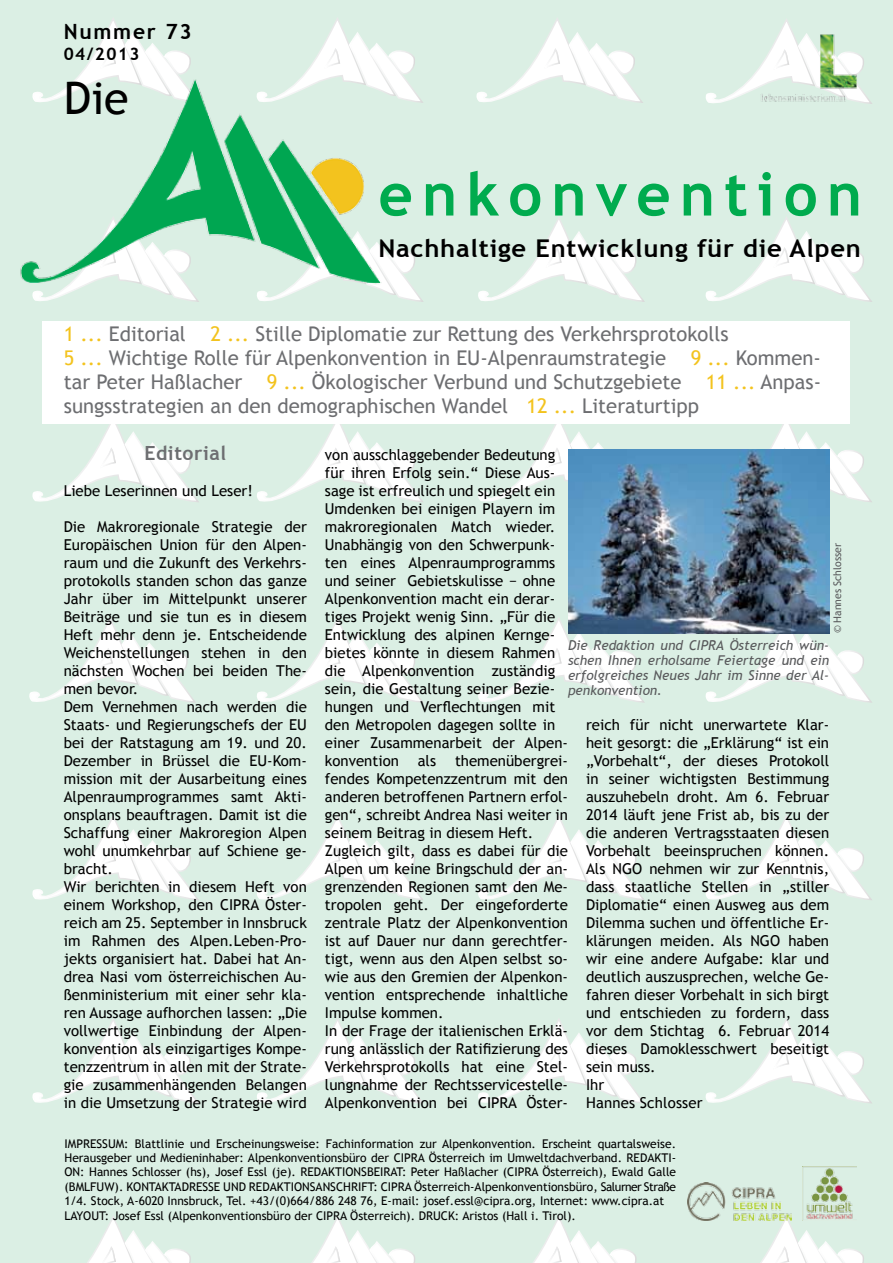
<style>
.page{position:relative;width:893px;height:1263px;background:#dbefe4}
.page>*{position:absolute;margin:0;border:0;box-sizing:border-box;transform-origin:0 0}
.t1{font:700 60px "Trebuchet MS";letter-spacing:.15em;color:#00ab4e}
.t2{font:45px "Trebuchet MS";color:#000}
.t3{font:700 24.45px "Trebuchet MS";letter-spacing:.03em;color:#000;scale:1.04 1}
.t4{font:700 21px "Trebuchet MS";letter-spacing:.08em;color:#000}
.t5{font:20.25px/24px "Trebuchet MS";color:#6d6e71}
.t6{font:700 19.5px "Trebuchet MS";letter-spacing:.03em;color:#6d6e71}
.t7{font:700 17.25px "Trebuchet MS";letter-spacing:.08em;color:#000}
.t8{font:15px/18px "Trebuchet MS";color:#000}
.t9{font:italic 13.5px/15px "Trebuchet MS";color:#58595b;text-align:justify}
.t10{font:12px/14.4px "Trebuchet MS";color:#000}
.t11{font:10.5px "Trebuchet MS";color:#58595b}
.s1{color:#f3c31e}
</style>
<div class="page">
<svg style="left:476px;top:17px;width:169px;height:87px"></svg>
<svg style="left:256px;top:17px;width:169px;height:63px"></svg>
<svg style="left:32px;top:17px;width:169px;height:63px"></svg>
<svg style="left:32px;top:814px;width:169px;height:87px"></svg>
<svg style="left:705px;top:416px;width:169px;height:87px"></svg>
<svg style="left:478px;top:424px;width:168px;height:79px"></svg>
<svg style="left:29px;top:616px;width:169px;height:87px"></svg>
<svg style="left:705px;top:216px;width:169px;height:87px"></svg>
<svg style="left:257px;top:296px;width:168px;height:7px"></svg>
<svg style="left:32px;top:296px;width:169px;height:7px"></svg>
<div style="left:706px;top:18px;width:168px;height:87px;background:#dbefe4"></div>
<svg style="left:478px;top:814px;width:168px;height:87px"></svg>
<svg style="left:705px;top:814px;width:169px;height:87px"></svg>
<svg style="left:32px;top:1215px;width:169px;height:48px"></svg>
<svg style="left:32px;top:1017px;width:169px;height:87px"></svg>
<svg style="left:478px;top:616px;width:168px;height:87px"></svg>
<svg style="left:705px;top:616px;width:169px;height:87px"></svg>
<svg style="left:257px;top:616px;width:168px;height:87px"></svg>
<svg style="left:257px;top:424px;width:168px;height:79px"></svg>
<svg style="left:257px;top:814px;width:168px;height:87px"></svg>
<svg style="left:257px;top:1017px;width:168px;height:87px"></svg>
<svg style="left:257px;top:1215px;width:168px;height:48px"></svg>
<svg style="left:478px;top:1215px;width:168px;height:48px"></svg>
<svg style="left:478px;top:1017px;width:168px;height:87px"></svg>
<svg style="left:705px;top:1017px;width:169px;height:87px"></svg>
<svg style="left:705px;top:1215px;width:169px;height:48px"></svg>
<svg style="left:32px;top:416px;width:169px;height:87px"></svg>
<svg style="left:478px;top:216px;width:168px;height:87px"></svg>
<div style="left:43px;top:321px;width:807px;height:103px;background:#fff"></div>
<img style="left:0;top:80px;width:431px;height:216px">
<img style="left:725px;top:21px;width:160px;height:97px">
<img style="left:802px;top:1166px;width:54px;height:54px">
<img style="left:687px;top:1182px;width:104px;height:38px">
<img style="left:568px;top:449px;width:261px;height:184px">
<h3 class="t4" style="left:64px;top:18px;width:129px">Nummer 73</h3>
<p class="t7" style="left:64px;top:43px;width:77px">04/2013</p>
<h2 class="t2" style="left:64px;top:72px;width:66px">Die</h2>
<h1 class="t1" style="left:378px;top:157px;width:485px">enkonvention</h1>
<h3 class="t3" style="left:378px;top:233px;width:465px">Nachhaltige Entwicklung für die Alpen</h3>
<p class="t5" style="left:64px;top:322px;width:759px"><span class="s1">1 ...</span> Editorial <span class="s1">2 ...</span> Stille Diplomatie zur Rettung des Verkehrsprotokolls<br><span class="s1">5 ...</span> Wichtige Rolle für Alpenkonvention in EU-Alpenraumstrategie <span class="s1">9 ...</span> Kommen&shy;tar Peter Haßlacher <span class="s1">9 ...</span> Ökologischer Verbund und Schutzgebiete <span class="s1">11 ...</span> Anpas&shy;sungsstrategien an den demographischen Wandel <span class="s1">12 ...</span> Literaturtipp</p>
<p class="t8" style="left:325px;top:446px;width:245px">von ausschlaggebender Bedeutung für ihren Erfolg sein.“ Diese Aus&shy;sage ist erfreulich und spiegelt ein<br>Umdenken bei einigen Playern im makroregionalen Match wieder.<br>Unabhängig von den Schwerpunk&shy;ten eines Alpenraumprogramms und seiner Gebietskulisse − ohne<br>Alpenkonvention macht ein derar&shy;tiges Projekt wenig Sinn. „Für die<br>Entwicklung des alpinen Kernge&shy;bietes könnte in diesem Rahmen die Alpenkonvention zuständig sein, die Gestaltung seiner Bezie&shy;hungen und Verflechtungen mit den Metropolen dagegen sollte in einer Zusammenarbeit der Alpen&shy;konvention</p>
<h3 class="t6" style="left:144px;top:441px;width:83px">Editorial</h3>
<p class="t8" style="left:64px;top:482px;width:191px">Liebe Leserinnen und Leser!</p>
<p class="t8" style="left:64px;top:518px;width:245px">Die Makroregionale Strategie der<br>Europäischen Union für den Alpen&shy;raum und die Zukunft des Verkehrs&shy;protokolls standen schon das ganze<br>Jahr über im Mittelpunkt unserer<br>Beiträge und sie tun es in diesem<br>Heft mehr denn je. Entscheidende<br>Weichenstellungen stehen in den nächsten Wochen bei beiden The&shy;men bevor.<br>Dem Vernehmen nach werden die<br>Staats- und Regierungschefs der EU bei der Ratstagung am 19. und 20.<br>Dezember in Brüssel die EU-Kom&shy;mission mit der Ausarbeitung eines<br>Alpenraumprogrammes samt Akti&shy;onsplans beauftragen. Damit ist die<br>Schaffung einer Makroregion Alpen wohl unumkehrbar auf Schiene ge&shy;bracht.<br>Wir berichten in diesem Heft von einem Workshop, den CIPRA Öster&shy;reich am 25. September in Innsbruck im Rahmen des Alpen.Leben-Pro&shy;jekts organisiert hat. Dabei hat An&shy;drea Nasi vom österreichischen Au&shy;ßenministerium mit einer sehr kla&shy;ren Aussage aufhorchen lassen: „Die vollwertige Einbindung der Alpen&shy;konvention als einzigartiges Kompe&shy;tenzzentrum in allen mit der Strate&shy;gie zusammenhängenden Belangen in die Umsetzung der Strategie wird</p>
<p class="t11" style="left:831px;top:633px;width:92px;rotate:-90deg">© Hannes Schlosser</p>
<p class="t9" style="left:568px;top:637px;width:263px">Die Redaktion und CIPRA Österreich wün&shy;schen Ihnen erholsame Feiertage und ein erfolgreiches Neues Jahr im Sinne der Al&shy;penkonvention.</p>
<p class="t8" style="left:586px;top:716px;width:245px">reich für nicht unerwartete Klar&shy;heit gesorgt: die „Erklärung“ ist ein „Vorbehalt“, der dieses Protokoll in seiner wichtigsten Bestimmung auszuhebeln droht. Am 6. Februar<br>2014 läuft jene Frist ab, bis zu der die anderen Vertragsstaaten diesen<br>Vorbehalt beeinspruchen können.<br>Als NGO nehmen wir zur Kenntnis, dass staatliche Stellen in „stiller<br>Diplomatie“ einen Ausweg aus dem<br>Dilemma suchen und öffentliche Er&shy;klärungen meiden. Als NGO haben wir eine andere Aufgabe: klar und deutlich auszusprechen, welche Ge&shy;fahren dieser Vorbehalt in sich birgt und entschieden zu fordern, dass vor dem Stichtag 6. Februar 2014 dieses Damoklesschwert beseitigt sein muss.<br>Ihr<br>Hannes Schlosser</p>
<p class="t8" style="left:325px;top:752px;width:245px;text-indent:130px">themenübergrei&shy;fendes Kompetenzzentrum mit den anderen betroffenen Partnern erfol&shy;gen“, schreibt Andrea Nasi weiter in seinem Beitrag in diesem Heft.<br>Zugleich gilt, dass es dabei für die Alpen um keine Bringschuld der an&shy;grenzenden Regionen samt den Me&shy;tropolen geht. Der eingeforderte zentrale Platz der Alpenkonvention ist auf Dauer nur dann gerechtfer&shy;tigt, wenn aus den Alpen selbst so&shy;wie aus den Gremien der Alpenkon&shy;vention entsprechende inhaltliche Impulse kommen.<br>In der Frage der italienischen Erklä&shy;rung anlässlich der Ratifizierung des Verkehrsprotokolls hat eine Stel&shy;lungnahme der Rechtsservicestelle-Alpenkonvention bei CIPRA Öster-</p>
<p class="t8" style="left:418px;top:752px;width:20px">als</p>
<p class="t10" style="left:65px;top:1136px;width:613px">IMPRESSUM: Blattlinie und Erscheinungsweise: Fachinformation zur Alpenkonvention. Erscheint quartalsweise.<br>Herausgeber und Medieninhaber: Alpenkonventionsbüro der CIPRA Österreich im Umweltdachverband. REDAKTI-ON: Hannes Schlosser (hs), Josef Essl (je). REDAKTIONSBEIRAT: Peter Haßlacher (CIPRA Österreich), Ewald Galle (BMLFUW). KONTAKTADRESSE UND REDAKTIONSANSCHRIFT: CIPRA Österreich-Alpenkonventionsbüro, Salurner Straße 1/4. Stock, A-6020 Innsbruck, Tel. +43/(0)664/886 248 76, E-mail: josef.essl@cipra.org, Internet: www.cipra.at LAYOUT: Josef Essl (Alpenkonventionsbüro der CIPRA Österreich). DRUCK: Aristos (Hall i. Tirol).</p>
</div>
